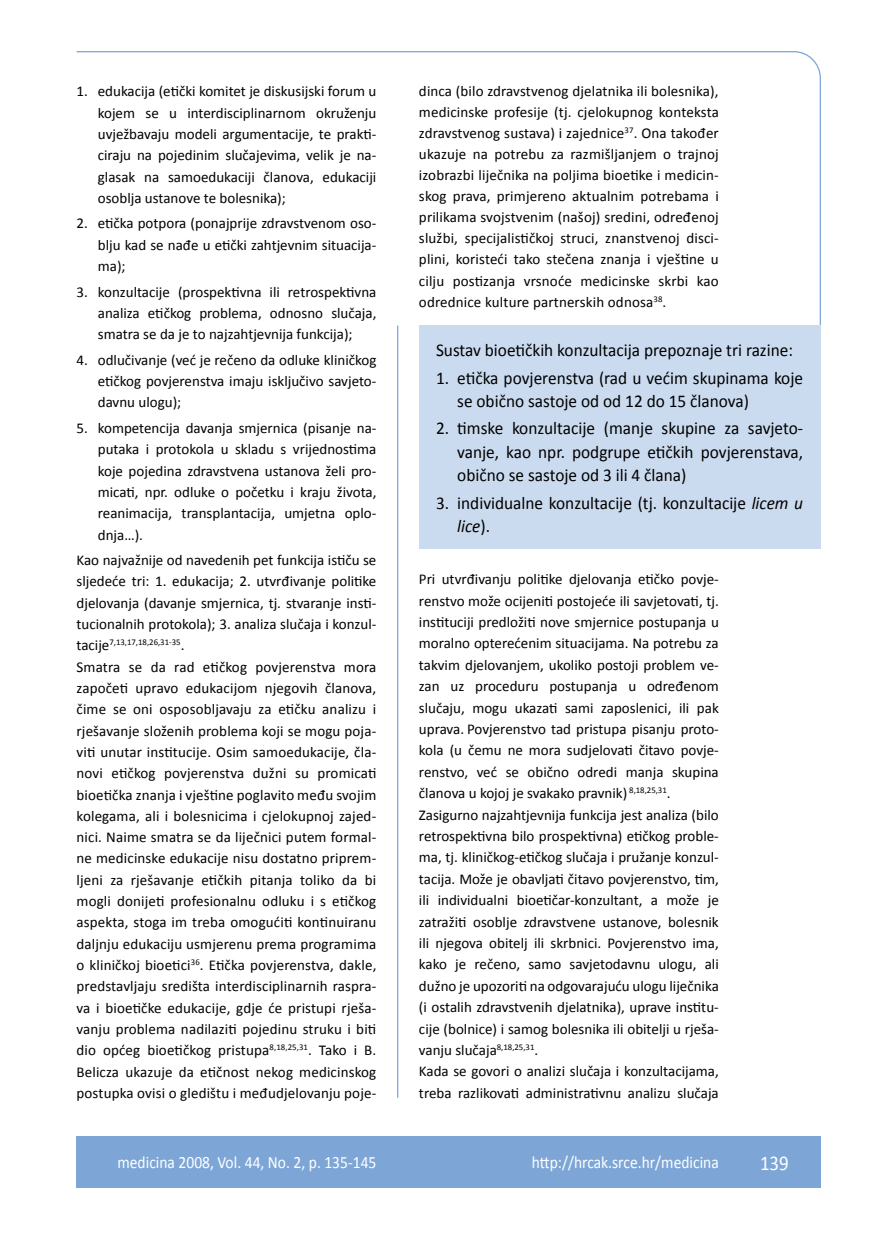
<style>
.page{position:relative;width:872px;height:1234px;background:#fff}
.page>*{position:absolute;margin:0;border:0;box-sizing:border-box;transform-origin:0 0}
.t1{font:21px "Calibri";color:#fff;scale:.9 1}
.t2{font:18px/23.2px "Calibri";color:#000;scale:.96 1}
.t3{font:17.25px "Calibri";color:#fff;scale:.9 1}
.t4{font:15px/21.3px "Calibri";color:#000;text-align:justify}
.t5{font:8.7px "Calibri";color:#000}
.s1{font-size:15px}
.s2{font-style:italic}
</style>
<div class="page">
<svg style="left:76px;top:51px;width:745px;height:275px"></svg>
<div style="left:77px;top:1135px;width:744px;height:51px;background:#7da6d7"></div>
<div style="left:419px;top:325px;width:401px;height:224px;background:#cbdbef"></div>
<hr style="left:397px;top:325px;width:1px;height:772px;background:#7da6d7">
<p class="t4" style="left:98px;top:80px;width:280px;text-indent:-21px">1. edukacija (etički komitet je diskusijski forum u kojem se u interdisciplinarnom okruženju uvježbavaju modeli argumentacije, te prakti&shy;ciraju na pojedinim slučajevima, velik je na&shy;glasak na samoedukaciji članova, edukaciji osoblja ustanove te bolesnika);</p>
<p class="t4" style="left:98px;top:212px;width:280px;text-indent:-21px">2. etička potpora (ponajprije zdravstvenom oso&shy;blju kad se nađe u etički zahtjevnim situacija&shy;ma);</p>
<p class="t4" style="left:98px;top:280px;width:280px;text-indent:-21px">3. konzultacije (prospektivna ili retrospektivna analiza etičkog problema, odnosno slučaja, smatra se da je to najzahtjevnija funkcija);</p>
<p class="t4" style="left:98px;top:348px;width:280px;text-indent:-21px">4. odlučivanje (već je rečeno da odluke kliničkog etičkog povjerenstva imaju isključivo savjeto&shy;davnu ulogu);</p>
<p class="t4" style="left:98px;top:416px;width:280px;text-indent:-21px">5. kompetencija davanja smjernica (pisanje na&shy;putaka i protokola u skladu s vrijednostima koje pojedina zdravstvena ustanova želi pro&shy;micati, npr. odluke o početku i kraju života, reanimacija, transplantacija, umjetna oplo&shy;dnja…).</p>
<p class="t4" style="left:77px;top:548px;width:301px">Kao najvažnije od navedenih pet funkcija ističu se sljedeće tri: 1. edukacija; 2. utvrđivanje politike djelovanja (davanje smjernica, tj. stvaranje insti&shy;tucionalnih protokola); 3. analiza slučaja i konzul-</p>
<p class="t5" style="left:77px;top:637px;width:109px"><span class="s1">tacije</span>7,13,17,18,26,31-35<span class="s1">.</span></p>
<p class="t4" style="left:77px;top:655px;width:301px">Smatra se da rad etičkog povjerenstva mora započeti upravo edukacijom njegovih članova, čime se oni osposobljavaju za etičku analizu i rješavanje složenih problema koji se mogu poja&shy;viti unutar institucije. Osim samoedukacije, čla&shy;novi etičkog povjerenstva dužni su promicati bioetička znanja i vještine poglavito među svojim kolegama, ali i bolesnicima i cjelokupnoj zajed&shy;nici. Naime smatra se da liječnici putem formal&shy;ne medicinske edukacije nisu dostatno priprem&shy;ljeni za rješavanje etičkih pitanja toliko da bi mogli donijeti profesionalnu odluku i s etičkog aspekta, stoga im treba omogućiti kontinuiranu daljnju edukaciju usmjerenu prema programima o kliničkoj bioetici<sup>36</sup>. Etička povjerenstva, dakle, predstavljaju središta interdisciplinarnih raspra&shy;va i bioetičke edukacije, gdje će pristupi rješa&shy;vanju problema nadilaziti pojedinu struku i biti dio općeg bioetičkog pristupa<sup>8,18,25,31</sup>. Tako i B.<br>Belicza ukazuje da etičnost nekog medicinskog postupka ovisi o gledištu i međudjelovanju poje-</p>
<p class="t4" style="left:419px;top:80px;width:301px">dinca (bilo zdravstvenog djelatnika ili bolesnika), medicinske profesije (tj. cjelokupnog kon-teksta zdravstvenog sustava) i zajednice<sup>37</sup>. Ona također ukazuje na potrebu za razmišljanjem o trajnoj izobrazbi liječnika na poljima bioetike i medicin&shy;skog prava, primjereno aktualnim potrebama i prilikama svojstvenim (našoj) sredini, određenoj službi, specija- lističkoj struci, znanstvenoj disci&shy;plini, koristeći tako stečena znanja i vještine u cilju postizanja vrsnoće medicinske skrbi kao odrednice kulture partnerskih odnosa<sup>38</sup>.</p>
<p class="t2" style="left:436px;top:337px;width:373px">Sustav bioetičkih konzultacija prepoznaje tri razine:</p>
<p class="t2" style="left:457px;top:365px;width:362px;text-indent:-21px">1. etička povjerenstva (rad u većim skupinama koje se obično sastoje od od 12 do 15 članova)</p>
<p class="t2" style="left:457px;top:416px;width:362px;text-align:justify;text-indent:-21px">2. timske konzultacije (manje skupine za savjeto&shy;vanje, kao npr. podgrupe etičkih povjerenstava, obično se sastoje od 3 ili 4 člana)</p>
<p class="t2" style="left:457px;top:490px;width:362px;text-indent:-21px">3. individualne konzultacije (tj. konzultacije <span class="s2">licem u lice</span>).</p>
<p class="t4" style="left:419px;top:567px;width:301px;text-align:left">Pri utvrđivanju politike djelovanja etičko povje&shy;renstvo može ocijeniti postojeće ili savjetovati, tj. instituciji predložiti nove smjernice postupanja u moralno opterećenim situacijama. Na potrebu za takvim djelovanjem, ukoliko postoji problem ve&shy;zan uz proceduru postupanja u određenom slučaju, mogu ukazati sami zaposlenici, ili pak uprava. Povjerenstvo tad pristupa pisanju proto&shy;kola (u čemu ne mora sudjelovati čitavo povje&shy;renstvo, već se obično odredi manja skupina članova u kojoj je svakako pravnik) <sup>8,18,25,31</sup>.<br>Zasigurno najzahtjevnija funkcija jest analiza (bilo retrospektivna bilo prospektivna) etičkog proble&shy;ma, tj. kliničkog-etičkog slučaja i pružanje konzul&shy;tacija. Može je obavljati čitavo povjerenstvo, tim, ili individualni bioetičar-konzultant, a može je zatražiti osoblje zdravstvene ustanove, bolesnik ili njegova obitelj ili skrbnici. Povjerenstvo ima, kako je rečeno, samo savjetodavnu ulogu, ali dužno je upozoriti na odgovarajuću ulogu liječnika (i ostalih zdravstvenih djelatnika), uprave institu&shy;cije (bolnice) i samog bolesnika ili obitelji u rješa&shy;vanju slučaja<sup>8,18,25,31</sup>.<br>Kada se govori o analizi slučaja i konzultacijama, treba razlikovati administrativnu analizu slučaja</p>
<p class="t3" style="left:117px;top:1151px;width:289px">medicina 2008, Vol. 44, No. 2, p. 135-145</p>
<p class="t3" style="left:532px;top:1151px;width:209px">http://hrcak.srce.hr/medicina</p>
<h1 class="t1" style="left:760px;top:1149px;width:33px">139</h1>
</div>
